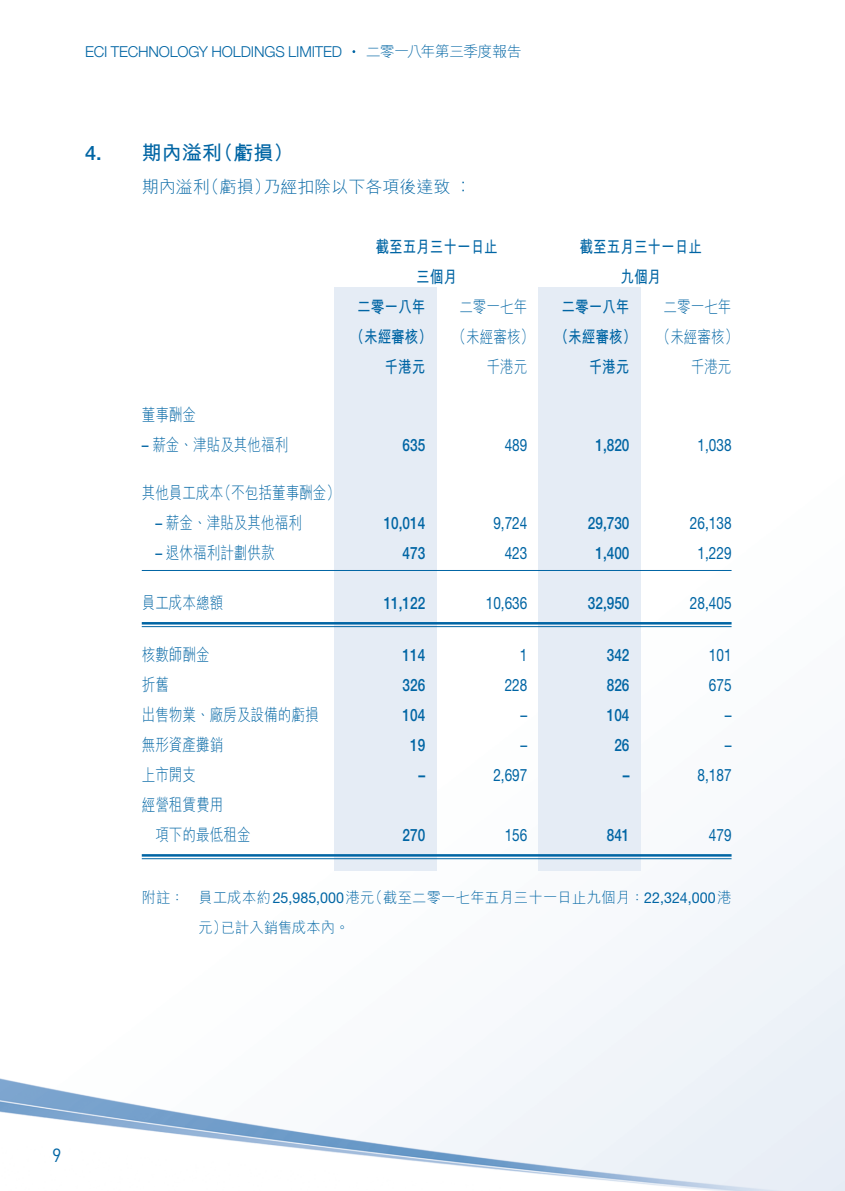
<style>
.page{position:relative;width:845px;height:1191px;background:#fff}
.page>*{position:absolute;margin:0;border:0;box-sizing:border-box;transform-origin:0 0}
.Subhead_1{font:700 20px "M Hei HK";color:#0065a4}
.Subhead_1-2{font:500 20px "Helvetica Neue LT Std";color:#0065a4}
.t1{font:18.8px "DIN";color:#0065a4;scale:.95 1}
.Table_2_Colume{font:300 17px "M Hei HK";color:#0065a4;scale:.8 1}
.Table_2_Colume-2{font:500 17px "Helvetica Neue LT Std";color:#0065a4;scale:.8 1}
.Table_2_Colume-3{font:17px "Helvetica Neue LT Std";color:#0065a4;scale:.8 1}
.Body_Text{font:700 17px "M Hei HK";color:#0065a4;scale:.8 1}
.Body_Text-2{font:300 17px "M Hei HK";color:#0065a4;scale:.8 1}
.Table_2_Colume-4{font:700 17px "M Hei HK";color:#0065a4;scale:.8 1}
.Body_Text-3{font:300 17px "M Hei HK";color:#0065a4}
.Notes{font:300 15px "M Hei HK";letter-spacing:.02em;color:#0065a4;scale:.95 1}
.t2{font:300 15px "Helvetica Neue";letter-spacing:-.01em;color:#0065a4}
.Notes-2{font:15px "Helvetica Neue LT Std";color:#0065a4;scale:.95 1}
.Notes-3{font:300 15px "M Hei HK";color:#0065a4;scale:.95 1}
.Notes-4{font:300 15px "M Hei HK";letter-spacing:-.05em;color:#0065a4}
.s1{font-weight:300}
.s2{font-family:"Helvetica Neue LT Std";font-weight:400}
.s3{font-family:"M Hei HK";font-weight:300}
</style>
<div class="page">
<img style="left:0;top:51px;width:844px;height:1140px">
<div style="left:334px;top:287px;width:103px;height:583px;background:#e5ecf5"></div>
<div style="left:539px;top:287px;width:102px;height:583px;background:#e5ecf5"></div>
<hr style="left:142px;top:570px;width:589px;height:1px;background:#0065a4">
<hr style="left:142px;top:622px;width:589px;height:2px;background:#0065a4">
<hr style="left:142px;top:626px;width:589px;height:1px;background:#0065a4">
<hr style="left:142px;top:854px;width:589px;height:2px;background:#0065a4">
<hr style="left:142px;top:858px;width:589px;height:1px;background:#0065a4">
<p class="t2" style="left:85px;top:39px;width:258px">ECI TECHNOLOGY HOLDINGS LIMITED</p>
<p class="Notes-4" style="left:366px;top:44px;width:157px">二零一八年第三季度報告</p>
<p class="Subhead_1-2" style="left:85px;top:141px;width:18px">4.</p>
<p class="Subhead_1" style="left:142px;top:138px;width:81px">期內溢利</p>
<p class="Subhead_1" style="left:213px;top:138px;width:82px">（虧損(</p>
<p class="Body_Text-3" style="left:203px;top:178px;width:69px">（虧損）</p>
<p class="Body_Text-3" style="left:263px;top:178px;width:210px">乃經扣除以下各項後達致 ‥</p>
<p class="Body_Text-3" style="left:142px;top:178px;width:69px">期內溢利</p>
<p class="Table_2_Colume-4" style="left:375px;top:234px;width:154px">截至五月三十一日止</p>
<p class="Table_2_Colume-4" style="left:416px;top:264px;width:53px">三個月</p>
<p class="Table_2_Colume-4" style="left:579px;top:234px;width:154px">截至五月三十一日止</p>
<p class="Table_2_Colume-4" style="left:620px;top:264px;width:52px">九個月</p>
<p class="Body_Text-2" style="left:459px;top:298px;width:86px">二零一七年</p>
<p class="Body_Text-2" style="left:663px;top:298px;width:86px">二零一七年</p>
<p class="Body_Text" style="left:357px;top:294px;width:86px">二零一八年</p>
<p class="Body_Text" style="left:350px;top:324px;width:486px">（未經審核） <span class="s1">（未經審核）</span> （未經審核） <span class="s1">（未經審核(</span></p>
<p class="Body_Text-2" style="left:691px;top:358px;width:53px">千港元</p>
<p class="Body_Text" style="left:561px;top:294px;width:86px">二零一八年</p>
<p class="Body_Text-2" style="left:486px;top:358px;width:52px">千港元</p>
<p class="Body_Text" style="left:384px;top:354px;width:53px">千港元</p>
<p class="Body_Text" style="left:588px;top:354px;width:52px">千港元</p>
<p class="Body_Text-2" style="left:142px;top:406px;width:70px">董事酬金</p>
<p class="Table_2_Colume" style="left:142px;top:436px;width:185px"><span class="s2">–</span> 薪金、津貼及其他福利</p>
<p class="Table_2_Colume" style="left:218px;top:484px;width:155px">（不包括董事酬金(</p>
<p class="Table_2_Colume" style="left:142px;top:484px;width:104px">其他員工成本</p>
<p class="Table_2_Colume-2" style="left:403px;top:434px;width:30px">635</p>
<p class="Table_2_Colume-3" style="left:505px;top:434px;width:30px">489</p>
<p class="Table_2_Colume-2" style="left:595px;top:434px;width:44px">1,820</p>
<p class="Table_2_Colume-3" style="left:697px;top:434px;width:44px">1,038</p>
<p class="Table_2_Colume" style="left:155px;top:514px;width:185px"><span class="s2">–</span> 薪金、津貼及其他福利</p>
<p class="Table_2_Colume-2" style="left:384px;top:512px;width:53px">10,014</p>
<p class="Table_2_Colume-3" style="left:493px;top:512px;width:44px">9,724</p>
<p class="Table_2_Colume-2" style="left:588px;top:512px;width:53px">29,730</p>
<p class="Table_2_Colume-3" style="left:690px;top:512px;width:53px">26,138</p>
<p class="Table_2_Colume" style="left:155px;top:544px;width:151px"><span class="s2">–</span> 退休福利計劃供款</p>
<p class="Table_2_Colume-2" style="left:403px;top:542px;width:30px">473</p>
<p class="Table_2_Colume-3" style="left:505px;top:542px;width:30px">423</p>
<p class="Table_2_Colume-2" style="left:595px;top:542px;width:44px">1,400</p>
<p class="Table_2_Colume-3" style="left:697px;top:542px;width:44px">1,229</p>
<p class="Table_2_Colume" style="left:142px;top:594px;width:104px">員工成本總額</p>
<p class="Table_2_Colume-2" style="left:384px;top:592px;width:53px">11,122</p>
<p class="Table_2_Colume-3" style="left:486px;top:592px;width:53px">10,636</p>
<p class="Table_2_Colume-2" style="left:588px;top:592px;width:53px">32,950</p>
<p class="Table_2_Colume-3" style="left:690px;top:592px;width:53px">28,405</p>
<p class="Table_2_Colume" style="left:142px;top:646px;width:87px">核數師酬金</p>
<p class="Table_2_Colume-2" style="left:403px;top:644px;width:30px">114</p>
<p class="Table_2_Colume-3" style="left:520px;top:644px;width:11px">1</p>
<p class="Table_2_Colume-2" style="left:607px;top:644px;width:30px">342</p>
<p class="Table_2_Colume-3" style="left:709px;top:644px;width:30px">101</p>
<p class="Table_2_Colume" style="left:142px;top:676px;width:36px">折舊</p>
<p class="Table_2_Colume-2" style="left:403px;top:674px;width:30px">326</p>
<p class="Table_2_Colume-3" style="left:505px;top:674px;width:30px">228</p>
<p class="Table_2_Colume-2" style="left:607px;top:674px;width:30px">826</p>
<p class="Table_2_Colume-3" style="left:709px;top:674px;width:30px">675</p>
<p class="Table_2_Colume" style="left:142px;top:706px;width:223px">出售物業、廠房及設備的虧損</p>
<p class="Table_2_Colume-2" style="left:403px;top:704px;width:30px">104</p>
<p class="Table_2_Colume-3" style="left:520px;top:704px;width:10px">–</p>
<p class="Table_2_Colume-2" style="left:607px;top:704px;width:30px">104</p>
<p class="Table_2_Colume-3" style="left:725px;top:704px;width:10px">–</p>
<p class="Table_2_Colume" style="left:142px;top:736px;width:104px">無形資產攤銷</p>
<p class="Table_2_Colume-2" style="left:410px;top:734px;width:20px">19</p>
<p class="Table_2_Colume-3" style="left:520px;top:734px;width:10px">–</p>
<p class="Table_2_Colume-2" style="left:614px;top:734px;width:20px">26</p>
<p class="Table_2_Colume-3" style="left:725px;top:734px;width:10px">–</p>
<p class="Table_2_Colume" style="left:142px;top:766px;width:70px">上市開支</p>
<p class="Body_Text-2" style="left:142px;top:796px;width:104px">經營租賃費用</p>
<p class="Table_2_Colume-2" style="left:418px;top:764px;width:10px">–</p>
<p class="Table_2_Colume-3" style="left:493px;top:764px;width:44px">2,697</p>
<p class="Table_2_Colume-2" style="left:622px;top:764px;width:10px">–</p>
<p class="Table_2_Colume-3" style="left:697px;top:764px;width:44px">8,187</p>
<p class="Table_2_Colume" style="left:155px;top:826px;width:120px">項下的最低租金</p>
<p class="Table_2_Colume-2" style="left:403px;top:824px;width:30px">270</p>
<p class="Table_2_Colume-3" style="left:505px;top:824px;width:30px">156</p>
<p class="Table_2_Colume-2" style="left:607px;top:824px;width:30px">841</p>
<p class="Table_2_Colume-3" style="left:709px;top:824px;width:30px">479</p>
<p class="Notes-3" style="left:142px;top:890px;width:46px">附註：</p>
<p class="Notes" style="left:368px;top:890px;width:384px">（截至二零一七年五月三十一日止九個月：<span class="s2">22,324,000</span>港</p>
<p class="Notes-2" style="left:198px;top:889px;width:187px"><span class="s3">員工成本約</span> 25,985,000<span class="s3">港元</span></p>
<p class="Notes-3" style="left:198px;top:920px;width:31px">元）</p>
<p class="Notes-3" style="left:221px;top:920px;width:136px">已計入銷售成本內。</p>
<p class="t1" style="left:52px;top:1143px;width:11px">9</p>
</div>
